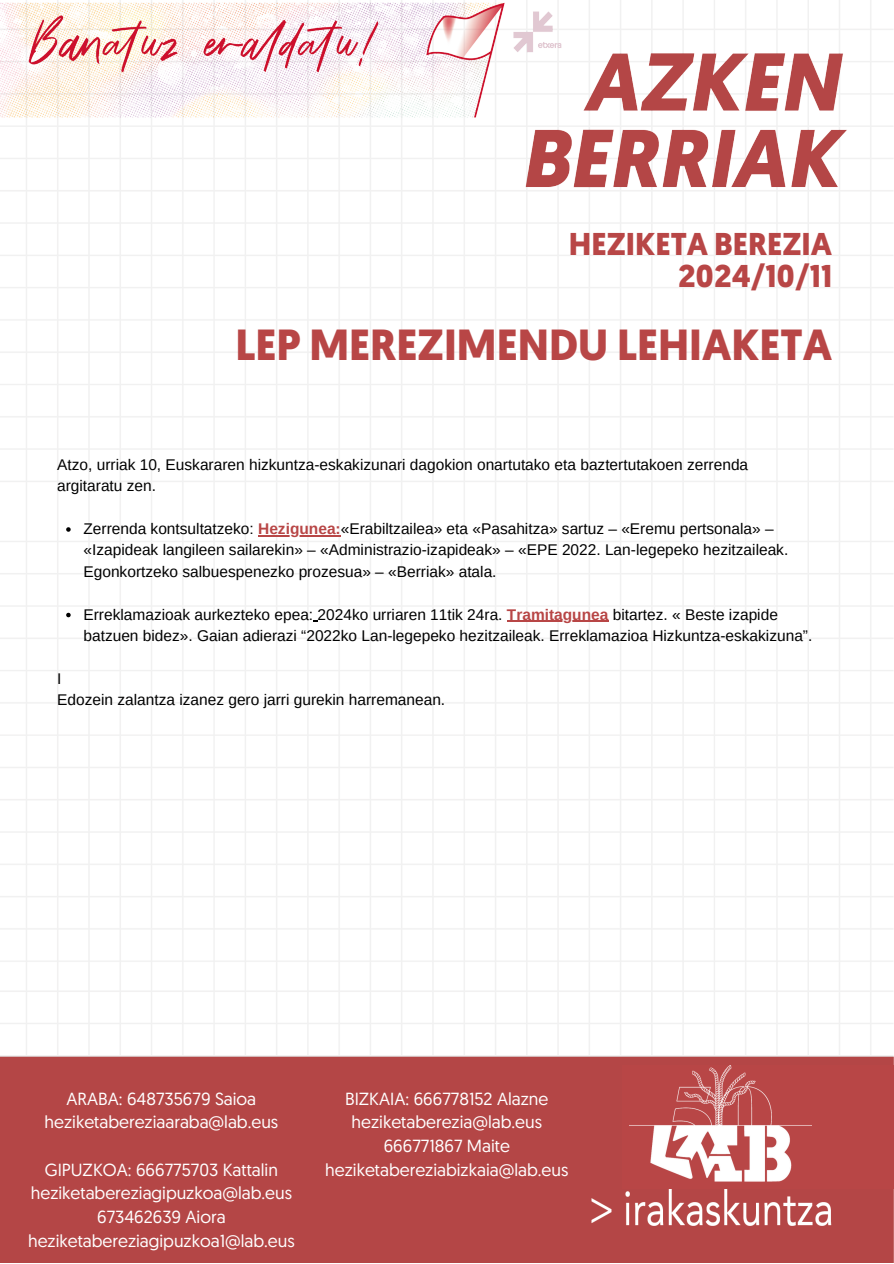
<style>
.page{position:relative;width:894px;height:1264px;background:#fff}
.page>*{position:absolute;margin:0;border:0;box-sizing:border-box;transform-origin:0 0}
.t1{font:700 43.5px "Geomanist";color:#b84646}
.t2{font:700 31.5px/31.5px "Geomanist";color:#b84646;text-align:right}
.t3{font:17.55px/23.7px "Geomanist";color:#fff;text-align:center}
.t4{font:15.45px/21.3px "Arimo";color:#000}
.s1{font-weight:700;color:#b84646}
</style>
<div class="page">
<img style="left:0;top:0;width:893px;height:1262px">
<svg style="left:66px;top:527px;width:5px;height:4px"></svg>
<hr style="left:258px;top:535px;width:82px;height:1px;background:#b84646">
<svg style="left:66px;top:612px;width:5px;height:5px"></svg>
<hr style="left:506px;top:620px;width:102px;height:1px;background:#b84646">
<div style="left:622px;top:1065px;width:271px;height:123px;background:#b84646"></div>
<img style="left:629px;top:1065px;width:182px;height:117px">
<h3 class="t2" style="left:568px;top:231px;width:265px">HEZIKETA BEREZIA<br>2024/10/11</h3>
<p class="t1" style="left:235px;top:327px;width:598px">LEP MEREZIMENDU LEHIAKETA</p>
<h2 class="t4" style="left:57px;top:454px;width:692px">Atzo, urriak 10, Euskararen hizkuntza-eskakizunari dagokion onartutako eta baztertutakoen zerrenda</h2>
<h1 class="t4" style="left:57px;top:475px;width:100px">argitaratu zen.</h1>
<p class="t4" style="left:83px;top:518px;width:691px">Zerrenda kontsultatzeko: <span class="s1">Hezigunea:</span>«Erabiltzailea» eta «Pasahitza» sartuz – «Eremu pertsonala» –</p>
<p class="t4" style="left:83px;top:539px;width:706px">«Izapideak langileen sailarekin» – «Administrazio-izapideak» – «EPE 2022. Lan-legepeko hezitzaileak.<br>Egonkortzeko salbuespenezko prozesua» – «Berriak» atala.</p>
<p class="t4" style="left:83px;top:603px;width:695px">Erreklamazioak aurkezteko epea: 2024ko urriaren 11tik 24ra. <span class="s1">Tramitagunea</span> bitartez. « Beste izapide</p>
<p class="t4" style="left:83px;top:625px;width:730px">batzuen bidez». Gaian adierazi “2022ko Lan-legepeko hezitzaileak. Erreklamazioa Hizkuntza-eskakizuna”.</p>
<p class="t4" style="left:57px;top:667px;width:389px">I<br>Edozein zalantza izanez gero jarri gurekin harremanean.</p>
<h3 class="t3" style="left:45px;top:1088px;width:235px">ARABA: 648735679 Saioa heziketabereziaaraba@lab.eus</h3>
<p class="t3" style="left:28px;top:1159px;width:268px">GIPUZKOA: 666775703 Kattalin heziketabereziagipuzkoa@lab.eus<br>673462639 Aiora heziketabereziagipuzkoa1@lab.eus</p>
<h3 class="t3" style="left:325px;top:1088px;width:244px">BIZKAIA: 666778152 Alazne heziketaberezia@lab.eus<br>666771867 Maite heziketabereziabizkaia@lab.eus</h3>
</div>
